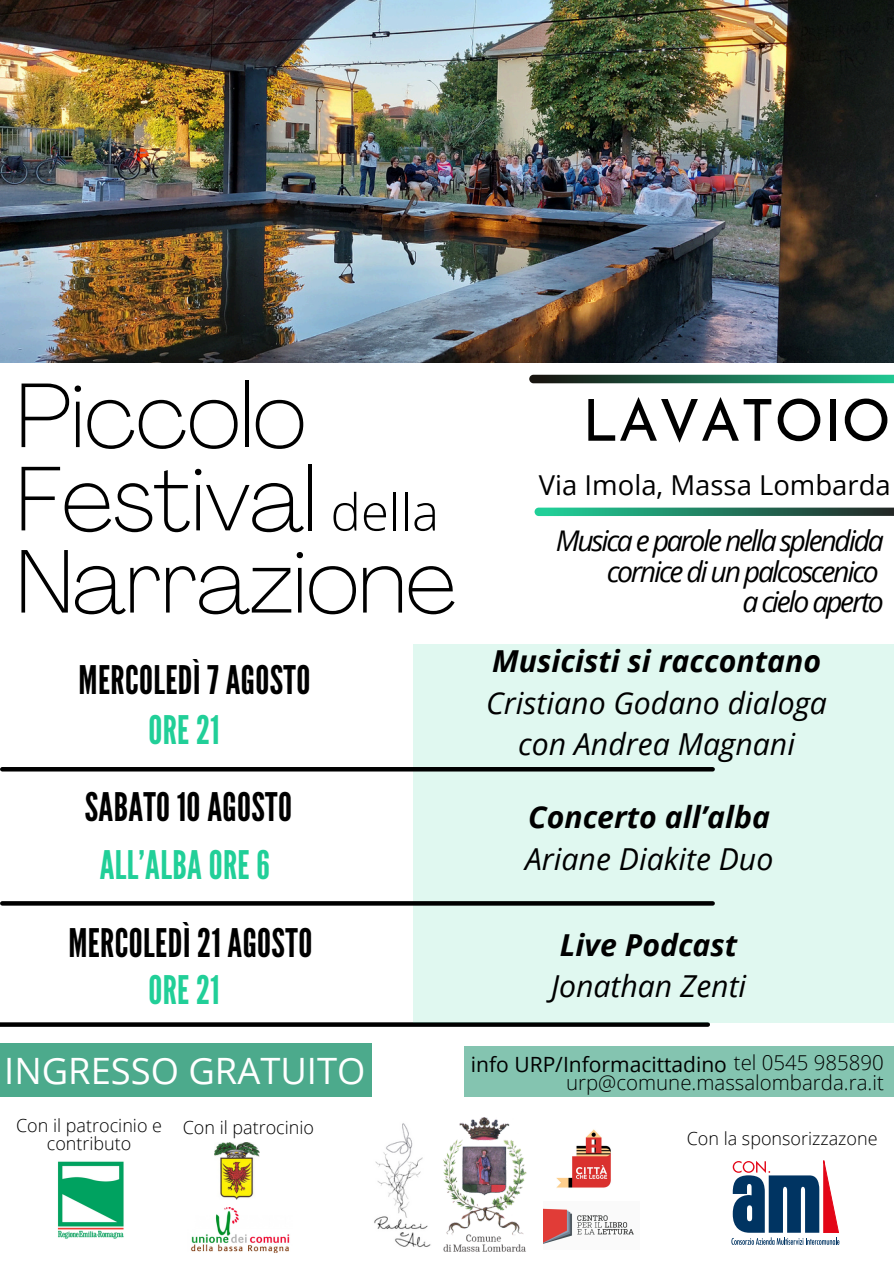
<style>
.page{position:relative;width:894px;height:1264px;background:#fff}
.page>*{position:absolute;margin:0;border:0;box-sizing:border-box;transform-origin:0 0}
.t1{font:100 90.6px/83.2px "Agrandir";color:#000}
.t2{font:100 89.1px "Agrandir";color:#000}
.t3{font:57.75px "Josefin Sans";color:#000}
.t4{font:300 51px "Open Sans";color:#000}
.t5{font:39.3px "League Gothic";letter-spacing:.01em;color:#000}
.t6{font:39.3px "League Gothic";letter-spacing:.01em;color:#21cf98}
.t7{font:36.3px "Open Sans";color:#fff}
.t8{font:italic 30.3px/41.7px "Open Sans";color:#000;text-align:center}
.t9{font:italic 700 30.3px/41.7px "Open Sans";color:#000}
.t10{font:italic 28.5px/30.3px "Open Sans";letter-spacing:-.08em;color:#000;text-align:right}
.t11{font:27.45px "Open Sans";color:#000}
.t12{font:21px "Open Sans";color:#000}
.t13{font:300 20.4px "Open Sans";color:#000}
.t14{font:300 18px "Open Sans";color:#000}
.s1{font-weight:700}
.s2{font-weight:400}
.s3{font-weight:300;font-size:20.4px}
</style>
<div class="page">
<div style="left:464px;top:1046px;width:429px;height:51px;background:#84c4b0"></div>
<svg style="left:0;top:1022px;width:707px;height:4px;background:#141616"></svg>
<div style="left:0;top:1043px;width:371px;height:54px;background:#4caa8c"></div>
<svg style="left:534px;top:507px;width:359px;height:9px;background:#32876c"></svg>
<svg style="left:529px;top:375px;width:364px;height:8px;background:#1c6b4f"></svg>
<div style="left:413px;top:644px;width:480px;height:378px;background:#e0f8f0"></div>
<hr style="left:2px;top:767px;width:710px;height:4px;background:#000">
<svg style="left:2px;top:901px;width:710px;height:4px;background:#080808"></svg>
<img style="left:374px;top:1123px;width:39px;height:124px">
<img style="left:191px;top:1207px;width:99px;height:46px">
<img style="left:214px;top:1142px;width:45px;height:57px">
<img style="left:57px;top:1161px;width:67px;height:78px">
<img style="left:0;top:0;width:893px;height:362px">
<img style="left:413px;top:1117px;width:114px;height:135px">
<img style="left:543px;top:1208px;width:91px;height:36px">
<img style="left:556px;top:1129px;width:55px;height:59px">
<svg style="left:731px;top:1160px;width:108px;height:84px"></svg>
<h4 class="t1" style="left:16px;top:383px;width:302px">Piccolo<br>Festival</h4>
<h4 class="t2" style="left:16px;top:545px;width:441px">Narrazione</h4>
<h3 class="t4" style="left:330px;top:476px;width:110px">della</h3>
<h3 class="t5" style="left:79px;top:657px;width:233px">MERCOLEDÌ 7 AGOSTO</h3>
<p class="t6" style="left:148px;top:707px;width:73px">ORE 21</p>
<h5 class="t5" style="left:85px;top:784px;width:209px">SABATO 10 AGOSTO</h5>
<p class="t6" style="left:100px;top:842px;width:171px">ALL’ALBA ORE 6</p>
<h5 class="t5" style="left:68px;top:920px;width:245px">MERCOLEDÌ 21 AGOSTO</h5>
<h3 class="t3" style="left:582px;top:397px;width:310px">LAVATOIO</h3>
<h3 class="t11" style="left:539px;top:465px;width:353px">Via Imola, Massa Lombarda</h3>
<h3 class="t10" style="left:555px;top:525px;width:329px">Musica e parole nella splendida cornice di un palcoscenico<br>a cielo aperto</h3>
<p class="t8" style="left:486px;top:639px;width:342px"><span class="s1">Musicisti si raccontano<br></span>Cristiano Godano dialoga con Andrea Magnani</p>
<p class="t9" style="left:525px;top:795px;width:250px">Concerto all’alba<br><span class="s2">Ariane Diakite Duo</span></p>
<p class="t9" style="left:559px;top:923px;width:179px">Live Podcast</p>
<p class="t6" style="left:148px;top:967px;width:73px">ORE 21</p>
<p class="t8" style="left:551px;top:964px;width:197px">Jonathan Zenti</p>
<h3 class="t7" style="left:4px;top:1044px;width:362px">INGRESSO GRATUITO</h3>
<h4 class="t14" style="left:16px;top:1112px;width:147px">Con il patrocinio e</h4>
<p class="t14" style="left:183px;top:1114px;width:133px">Con il patrocinio</p>
<h4 class="t14" style="left:47px;top:1130px;width:86px">contributo</h4>
<h3 class="t12" style="left:471px;top:1049px;width:414px">info URP/Informacittadino <span class="s3">tel 0545 985890</span></h3>
<h3 class="t13" style="left:566px;top:1067px;width:319px">urp@comune.massalombarda.ra.it</h3>
<h4 class="t14" style="left:686px;top:1125px;width:192px">Con la sponsorizzazone</h4>
</div>
